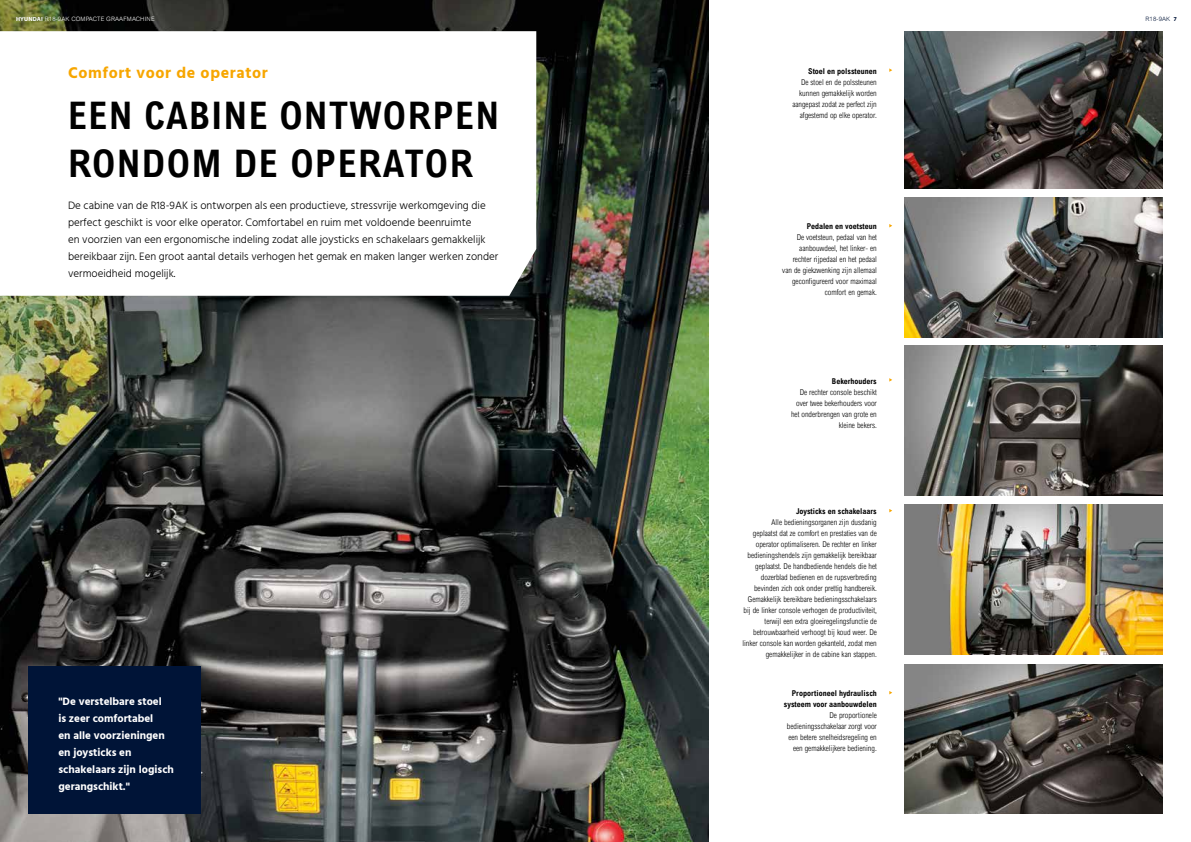
<style>
.page{position:relative;width:1191px;height:842px;background:#fff}
.page>*{position:absolute;margin:0;border:0;box-sizing:border-box;transform-origin:0 0}
.t1{font:700 condensed 38px/48px "Arial";letter-spacing:.04em;color:#000}
.t2{font:700 16px "Hind";letter-spacing:.04em;color:#f7a600}
.t3{font:300 11px/17px "Hind";color:#000}
.t4{font:700 11px/17px "Hind";color:#fff}
.t5{font:300 condensed 8px/11px "Arial";color:#000;text-align:right}
.t6{font:700 condensed 8px/11px "Arial";color:#000;text-align:right}
.t7{font:300 6px "Arial";letter-spacing:.02em;color:#fff}
.t8{font:300 6px "Arial";letter-spacing:.02em;color:#001437}
.s1{font-family:"Hind";font-weight:700}
</style>
<div class="page">
<img style="left:0;top:0;width:708px;height:842px">
<svg style="left:0;top:31px;width:536px;height:265px"></svg>
<img style="left:904px;top:198px;width:258px;height:139px">
<img style="left:904px;top:31px;width:258px;height:158px">
<img style="left:904px;top:346px;width:258px;height:149px">
<img style="left:905px;top:664px;width:257px;height:150px">
<img style="left:904px;top:505px;width:258px;height:149px">
<div style="left:28px;top:666px;width:173px;height:148px;background:#001437"></div>
<p class="t7" style="left:16px;top:15px;width:140px"><span class="s1">HYUNDAI</span> R18-9AK COMPACTE GRAAFMACHINE</p>
<p class="t8" style="left:1145px;top:15px;width:33px">R18-9AK <span class="s1">7</span></p>
<h2 class="t2" style="left:68px;top:63px;width:201px">Comfort voor de operator</h2>
<h1 class="t1" style="left:68px;top:91px;width:432px">EEN CABINE ONTWORPEN<br>RONDOM DE OPERATOR</h1>
<p class="t3" style="left:68px;top:198px;width:432px">De cabine van de R18-9AK is ontworpen als een productieve, stressvrije werkomgeving die perfect geschikt is voor elke operator. Comfortabel en ruim met voldoende beenruimte<br>en voorzien van een ergonomische indeling zodat alle joysticks en schakelaars gemakkelijk bereikbaar zijn. Een groot aantal details verhogen het gemak en maken langer werken zonder vermoeidheid mogelijk.</p>
<h3 class="t4" style="left:58px;top:693px;width:117px">"De verstelbare stoel<br>is zeer comfortabel<br>en alle voorzieningen en joysticks en schakelaars zijn logisch gerangschikt."</h3>
<p class="t6" style="left:808px;top:66px;width:70px">Stoel en polssteunen</p>
<p class="t5" style="left:792px;top:77px;width:86px">De stoel en de polssteunen kunnen gemakkelijk worden aangepast zodat ze perfect zijn afgestemd op elke operator.</p>
<p class="t6" style="left:807px;top:221px;width:71px">Pedalen en voetsteun</p>
<p class="t5" style="left:782px;top:232px;width:96px">De voetsteun, pedaal van het aanbouwdeel, het linker- en rechter rijpedaal en het pedaal van de giekzwenking zijn allemaal geconfigureerd voor maximaal comfort en gemak.</p>
<p class="t6" style="left:832px;top:375px;width:46px">Bekerhouders</p>
<p class="t5" style="left:791px;top:386px;width:87px">De rechter console beschikt over twee bekerhouders voor het onderbrengen van grote en kleine bekers.</p>
<p class="t6" style="left:796px;top:506px;width:82px">Joysticks en schakelaars</p>
<p class="t5" style="left:742px;top:517px;width:136px">Alle bedieningsorganen zijn dusdanig<br>geplaatst dat ze comfort en prestaties van de operator optimaliseren. De rechter en linker bedieningshendels zijn gemakkelijk bereikbaar geplaatst. De handbediende hendels die het dozerblad bedienen en de rupsverbreding bevinden zich ook onder prettig handbereik.<br>Gemakkelijk bereikbare bedieningsschakelaars bij de linker console verhogen de productiviteit, terwijl een extra gloeiregelingsfunctie de betrouwbaarheid verhoogt bij koud weer. De linker console kan worden gekanteld, zodat men gemakkelijker in de cabine kan stappen.</p>
<p class="t6" style="left:784px;top:688px;width:94px">Proportioneel hydraulisch systeem voor aanbouwdelen</p>
<p class="t5" style="left:787px;top:710px;width:91px">De proportionele bedieningsschakelaar zorgt voor een betere snelheidsregeling en een gemakkelijkere bediening.</p>
</div>
